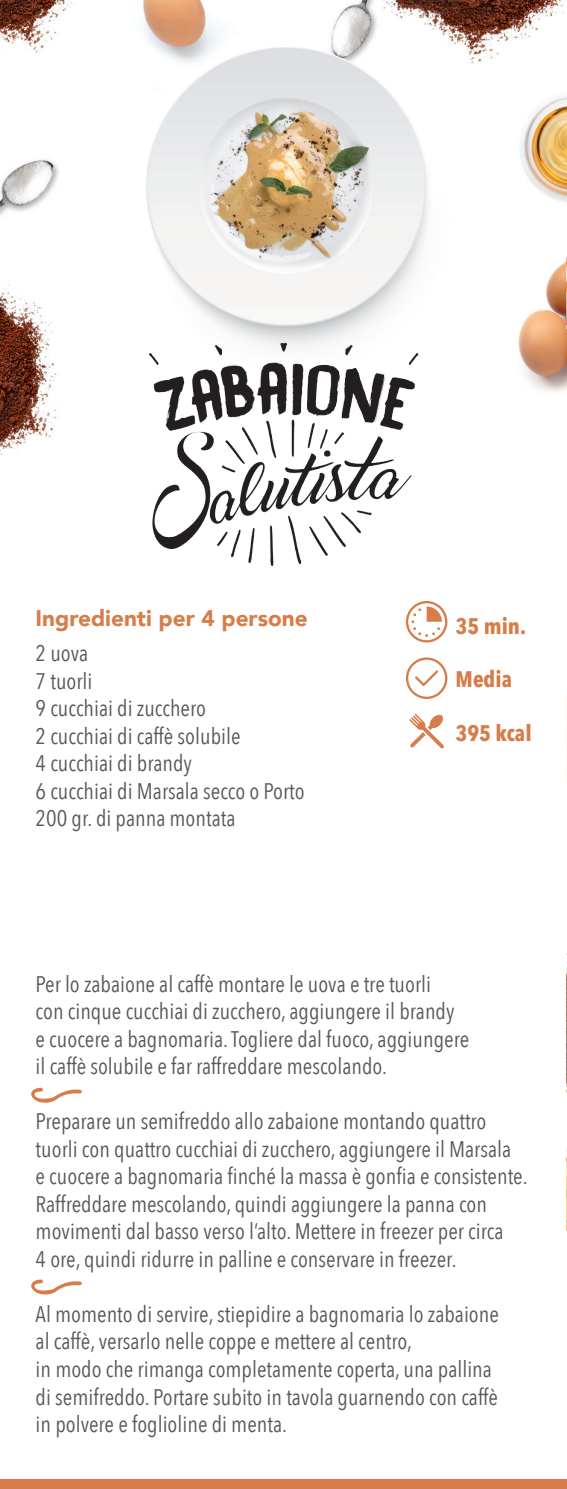
<style>
.page{position:relative;width:567px;height:1489px;background:#fff}
.page>*{position:absolute;margin:0;border:0;box-sizing:border-box;transform-origin:0 0}
.t1{font:22.5px/27.5px "Avenir Next Condensed";color:#57585a}
.t2{font:900 22.5px "Avenir";color:#d67d49}
.t3{font:700 22.5px "Avenir Next Condensed";color:#d67d49}
</style>
<div class="page">
<img style="left:566px;top:953px;width:1px;height:277px">
<img style="left:566px;top:686px;width:1px;height:125px">
<svg style="left:412px;top:637px;width:29px;height:5px"></svg>
<svg style="left:406px;top:657px;width:41px;height:42px"></svg>
<svg style="left:409px;top:713px;width:35px;height:35px"></svg>
<img style="left:0;top:0;width:567px;height:455px">
<svg style="left:31px;top:1087px;width:51px;height:16px"></svg>
<svg style="left:31px;top:1279px;width:51px;height:16px"></svg>
<img style="left:566px;top:248px;width:1px;height:81px">
<div style="left:0;top:1479px;width:567px;height:9px;background:#d67d49"></div>
<img style="left:111px;top:0;width:345px;height:270px">
<img style="left:100px;top:270px;width:367px;height:367px">
<p class="t2" style="left:36px;top:598px;width:274px">Ingredienti per 4 persone</p>
<p class="t1" style="left:36px;top:638px;width:54px">2 uova</p>
<p class="t1" style="left:36px;top:666px;width:58px">7 tuorli</p>
<p class="t1" style="left:36px;top:693px;width:172px">9 cucchiai di zucchero</p>
<p class="t1" style="left:36px;top:721px;width:206px">2 cucchiai di caffè solubile</p>
<p class="t1" style="left:36px;top:748px;width:158px">4 cucchiai di brandy</p>
<p class="t1" style="left:36px;top:776px;width:271px">6 cucchiai di Marsala secco o Porto</p>
<p class="t1" style="left:36px;top:803px;width:201px">200 gr. di panna montata</p>
<p class="t3" style="left:456px;top:612px;width:72px">35 min.</p>
<p class="t3" style="left:456px;top:665px;width:58px">Media</p>
<p class="t3" style="left:456px;top:719px;width:78px">395 kcal</p>
<p class="t1" style="left:36px;top:969px;width:397px">Per lo zabaione al caffè montare le uova e tre tuorli</p>
<p class="t1" style="left:36px;top:996px;width:420px">con cinque cucchiai di zucchero, aggiungere il brandy</p>
<p class="t1" style="left:36px;top:1024px;width:435px">e cuocere a bagnomaria. Togliere dal fuoco, aggiungere</p>
<p class="t1" style="left:36px;top:1051px;width:353px">il caffè solubile e far raffreddare mescolando.</p>
<p class="t1" style="left:36px;top:1106px;width:477px">Preparare un semifreddo allo zabaione montando quattro tuorli con quattro cucchiai di zucchero, aggiungere il Marsala</p>
<p class="t1" style="left:36px;top:1161px;width:494px">e cuocere a bagnomaria finché la massa è gonfia e consistente.<br>Raffreddare mescolando, quindi aggiungere la panna con movimenti dal basso verso l’alto. Mettere in freezer per circa</p>
<p class="t1" style="left:36px;top:1244px;width:423px">4 ore, quindi ridurre in palline e conservare in freezer.</p>
<p class="t1" style="left:36px;top:1299px;width:465px">Al momento di servire, stiepidire a bagnomaria lo zabaione</p>
<p class="t1" style="left:36px;top:1326px;width:378px">al caffè, versarlo nelle coppe e mettere al centro,</p>
<p class="t1" style="left:36px;top:1354px;width:458px">in modo che rimanga completamente coperta, una pallina</p>
<p class="t1" style="left:36px;top:1381px;width:464px">di semifreddo. Portare subito in tavola guarnendo con caffè</p>
<p class="t1" style="left:36px;top:1409px;width:253px">in polvere e foglioline di menta.</p>
</div>
